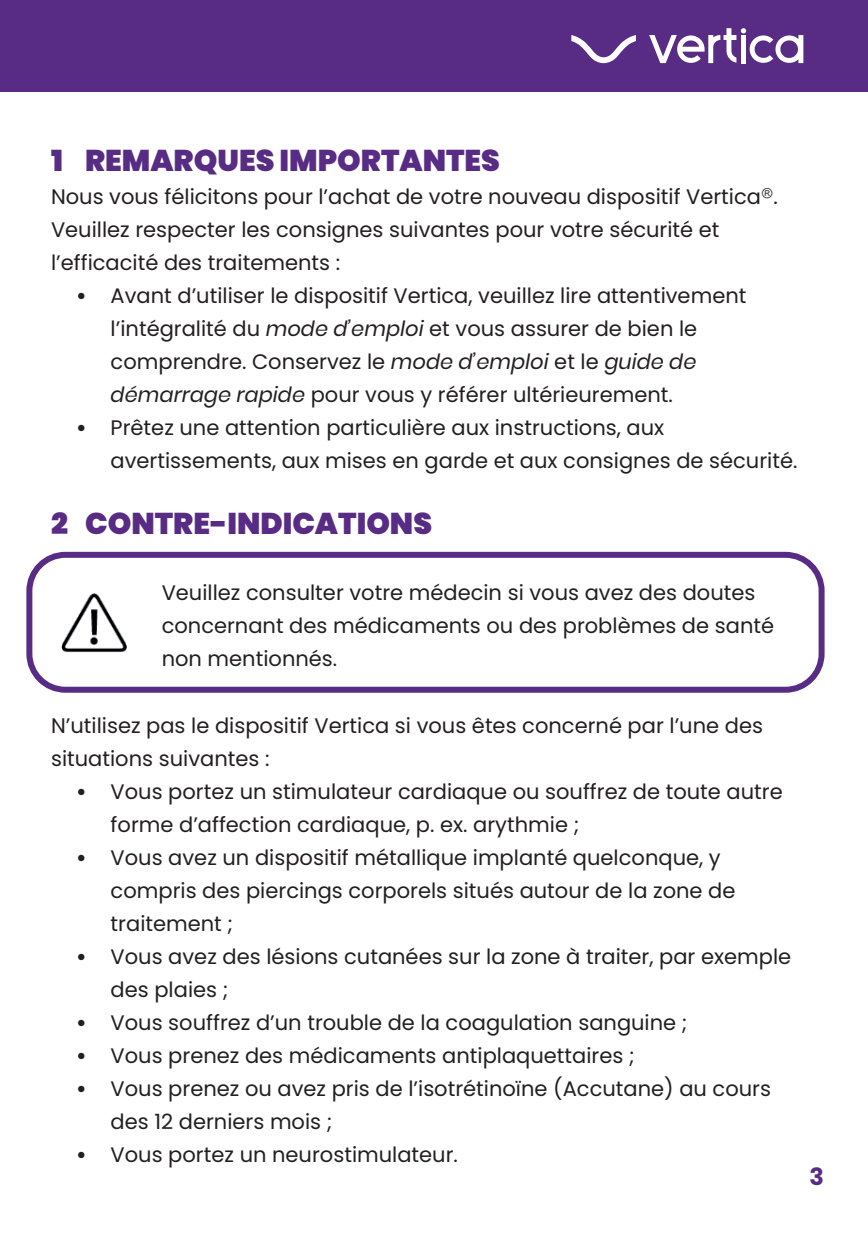
<style>
.page{position:relative;width:868px;height:1234px;background:#fff}
.page>*{position:absolute;margin:0;border:0;box-sizing:border-box;transform-origin:0 0}
.t1{font:900 30px "Poppins";color:#582c84}
.t2{font:700 24px "Poppins";color:#582c84}
.t3{font:21px/33px "Poppins";color:#231f20}
.s1{font-weight:700}
.s2{font-style:italic}
</style>
<div class="page">
<div style="left:0;top:0;width:867px;height:91px;background:#582c84"></div>
<svg style="left:649px;top:28px;width:154px;height:36px"></svg>
<svg style="left:571px;top:35px;width:65px;height:28px"></svg>
<div style="left:26px;top:551px;width:798px;height:141px;border:6px solid #582c84;border-radius:36px"></div>
<img style="left:61px;top:593px;width:66px;height:60px">
<h1 class="t1" style="left:51px;top:143px;width:450px">1 REMARQUES IMPORTANTES</h1>
<p class="t3" style="left:51px;top:180px;width:728px">Nous vous félicitons pour l’achat de votre nouveau dispositif Vertica<sup>Ⓡ</sup>.<br>Veuillez respecter les consignes suivantes pour votre sécurité et l’efficacité des traitements :</p>
<p class="t3" style="left:111px;top:279px;width:637px;text-indent:-34px"><span class="s1">•</span> Avant d’utiliser le dispositif Vertica, veuillez lire attentivement l’intégralité du <span class="s2">mode d’emploi</span> et vous assurer de bien le comprendre. Conservez le <span class="s2">mode d’emploi</span> et le <span class="s2">guide de démarrage rapide</span> pour vous y référer ultérieurement.</p>
<p class="t3" style="left:111px;top:411px;width:688px;text-indent:-34px"><span class="s1">•</span> Prêtez une attention particulière aux instructions, aux avertissements, aux mises en garde et aux consignes de sécurité.</p>
<h1 class="t1" style="left:51px;top:506px;width:382px">2 CONTRE-INDICATIONS</h1>
<p class="t3" style="left:162px;top:576px;width:614px">Veuillez consulter votre médecin si vous avez des doutes concernant des médicaments ou des problèmes de santé non mentionnés.</p>
<p class="t3" style="left:51px;top:708px;width:713px">N’utilisez pas le dispositif Vertica si vous êtes concerné par l’une des situations suivantes :</p>
<p class="t3" style="left:111px;top:774px;width:673px;text-indent:-34px"><span class="s1">•</span> Vous portez un stimulateur cardiaque ou souffrez de toute autre forme d’affection cardiaque, p. ex. arythmie ;</p>
<p class="t3" style="left:111px;top:840px;width:626px;text-indent:-34px"><span class="s1">•</span> Vous avez un dispositif métallique implanté quelconque, y compris des piercings corporels situés autour de la zone de traitement ;</p>
<p class="t3" style="left:111px;top:939px;width:682px;text-indent:-34px"><span class="s1">•</span> Vous avez des lésions cutanées sur la zone à traiter, par exemple des plaies ;</p>
<p class="t3" style="left:77px;top:1005px;width:612px"><span class="s1">•</span> Vous souffrez d’un trouble de la coagulation sanguine ;</p>
<p class="t3" style="left:77px;top:1038px;width:559px"><span class="s1">•</span> Vous prenez des médicaments antiplaquettaires ;</p>
<p class="t3" style="left:111px;top:1071px;width:662px;text-indent:-34px"><span class="s1">•</span> Vous prenez ou avez pris de l’isotrétinoïne (Accutane) au cours des 12 derniers mois ;</p>
<p class="t3" style="left:77px;top:1137px;width:383px"><span class="s1">•</span> Vous portez un neurostimulateur.</p>
<p class="t2" style="left:809px;top:1162px;width:16px">3</p>
</div>
